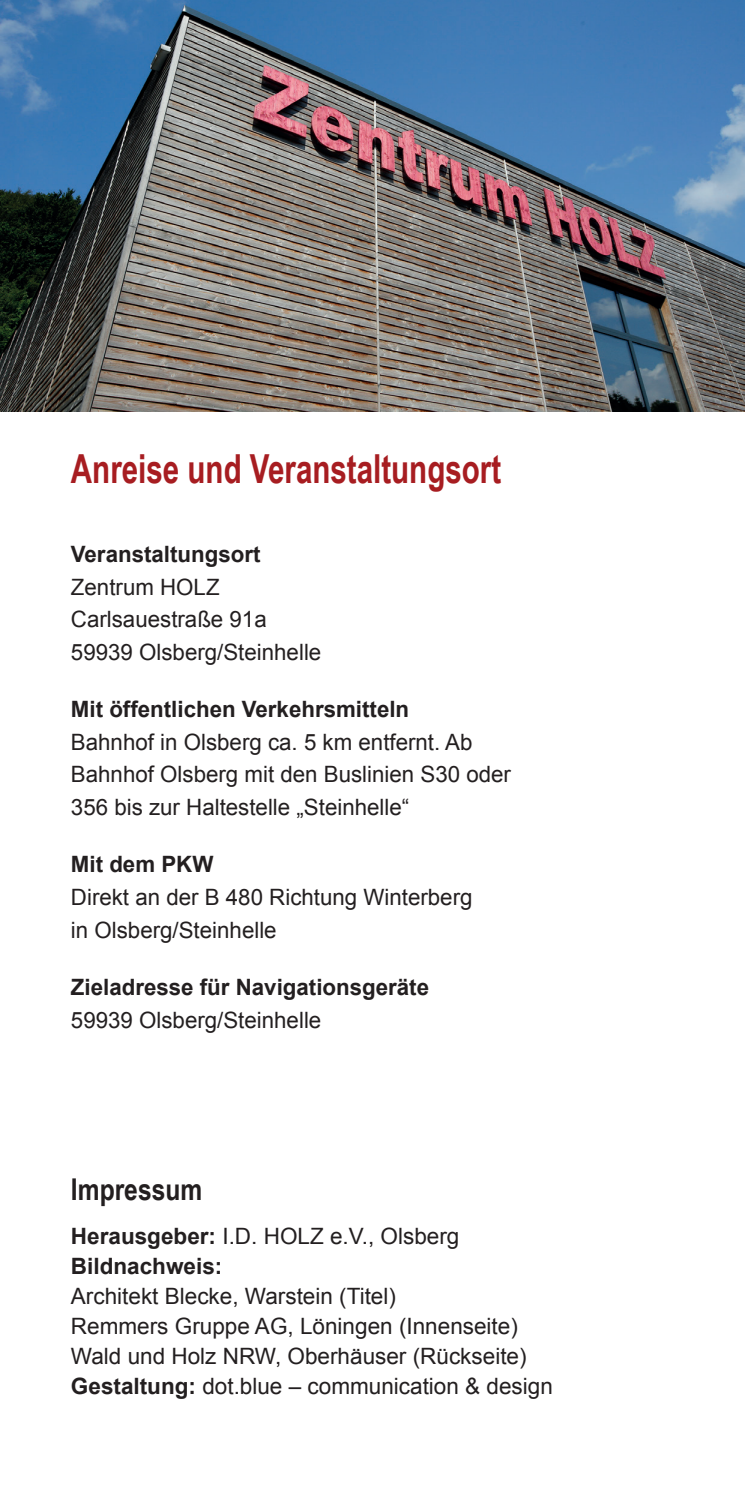
<style>
.page{position:relative;width:745px;height:1489px;background:#fff}
.page>*{position:absolute;margin:0;border:0;box-sizing:border-box;transform-origin:0 0}
.t1{font:700 40px "Arial Narrow";color:#a71d21;scale:.9 1}
.t2{font:700 30px "Arial Narrow";color:#231f20}
.t3{font:22.5px/32.5px "Arial";color:#231f20}
.t4{font:700 22.5px/30px "Arial";color:#231f20}
.s1{font-weight:400}
.s2{font-weight:700}
</style>
<div class="page">
<img style="left:0;top:0;width:744px;height:411px">
<h1 class="t1" style="left:71px;top:454px;width:479px">Anreise und Veranstaltungsort</h1>
<p class="t4" style="left:71px;top:541px;width:191px">Veranstaltungsort</p>
<p class="t3" style="left:71px;top:572px;width:252px">Zentrum HOLZ<br>Carlsauestraße 91a<br>59939 Olsberg/Steinhelle</p>
<p class="t4" style="left:71px;top:696px;width:339px">Mit öffentlichen Verkehrsmitteln</p>
<p class="t3" style="left:71px;top:727px;width:441px">Bahnhof in Olsberg ca. 5 km entfernt. Ab<br>Bahnhof Olsberg mit den Buslinien S30 oder<br>356 bis zur Haltestelle „Steinhelle“</p>
<p class="t4" style="left:71px;top:851px;width:144px">Mit dem PKW</p>
<p class="t3" style="left:71px;top:882px;width:403px">Direkt an der B 480 Richtung Winterberg in Olsberg/Steinhelle</p>
<p class="t4" style="left:71px;top:974px;width:359px">Zieladresse für Navigationsgeräte</p>
<p class="t3" style="left:71px;top:1005px;width:252px">59939 Olsberg/Steinhelle</p>
<h2 class="t2" style="left:71px;top:1178px;width:133px">Impressum</h2>
<p class="t4" style="left:71px;top:1223px;width:390px">Herausgeber: <span class="s1">I.D. HOLZ e.V., Olsberg<br></span>Bildnachweis:</p>
<p class="t3" style="left:71px;top:1283px;width:483px;line-height:30px">Architekt Blecke, Warstein (Titel)<br>Remmers Gruppe AG, Löningen (Innenseite)<br>Wald und Holz NRW, Oberhäuser (Rückseite)<br><span class="s2">Gestaltung:</span> dot.blue – communication &amp; design</p>
</div>
